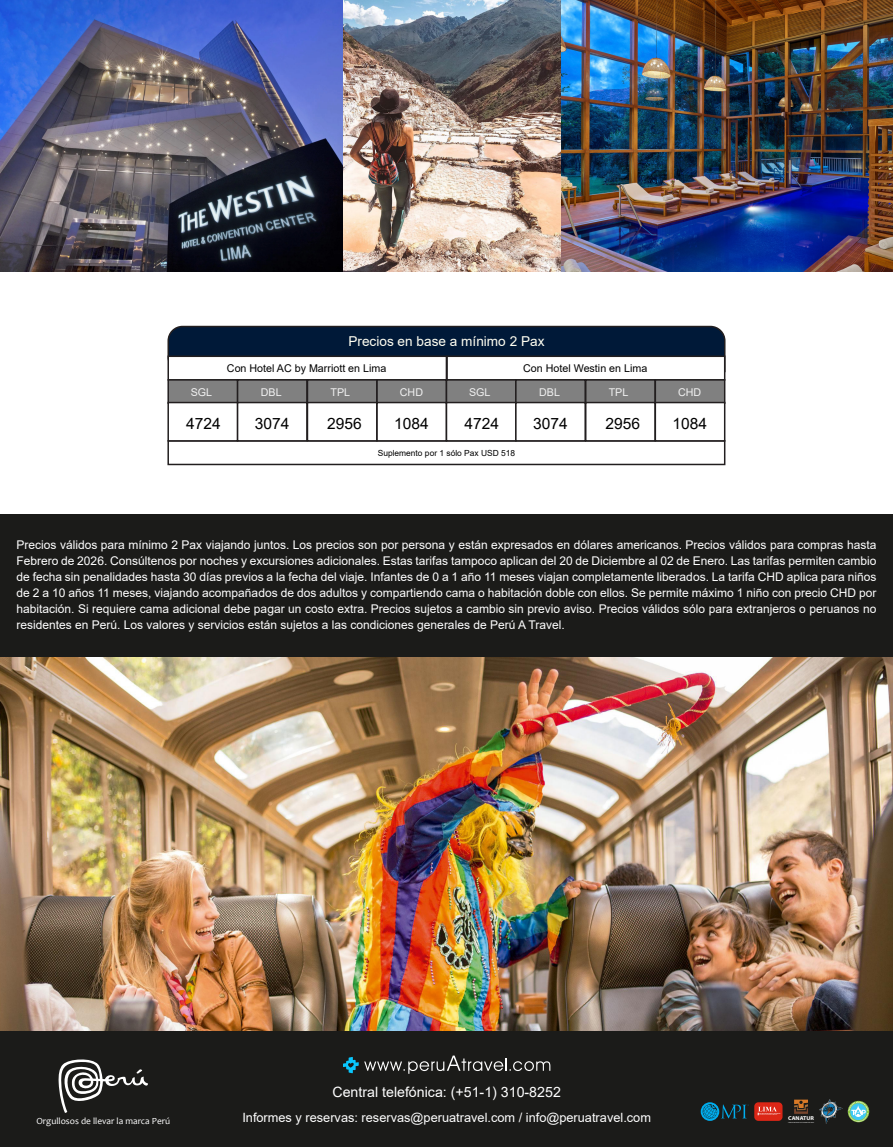
<style>
.page{position:relative;width:893px;height:1147px;background:#fff}
.page>*{position:absolute;margin:0;border:0;box-sizing:border-box;transform-origin:0 0}
.t1{font:15.6px "Arial";color:#000}
.t2{font:14.25px "Arial";color:#fff}
.t3{font:13.65px "Arial";color:#fffff2}
.t4{font:12.75px "Arial";color:#fff}
.t5{font:12px/15.9px "Arial";color:#fff;text-align:justify}
.t6{font:10.65px "Arial";color:#000}
.t7{font:10.65px "Arial";color:#f1f1f1}
.t8{font:9.3px "Candara";color:#fff}
.t9{font:8.4px "Arial";color:#000}
.t10{font:700 5.55px "Myriad Pro";color:#fff;scale:1.06 1}
</style>
<div class="page">
<img style="left:0;top:656px;width:893px;height:374px">
<img style="left:560px;top:0;width:333px;height:271px">
<div style="left:0;top:514px;width:893px;height:142px;background:#1b1b19"></div>
<img style="left:0;top:0;width:343px;height:271px">
<img style="left:343px;top:0;width:217px;height:271px">
<svg style="left:167px;top:325px;width:559px;height:48px;background:#0a203d"></svg>
<div style="left:167px;top:440px;width:558px;height:25px;background:#fff;border:2px solid #221e1f"></div>
<div style="left:167px;top:355px;width:280px;height:25px;background:#fff;border:2px solid #221e1f"></div>
<div style="left:167px;top:379px;width:71px;height:25px;background:#808080;border:2px solid #221e1f"></div>
<div style="left:237px;top:379px;width:71px;height:25px;background:#808080;border:2px solid #221e1f"></div>
<div style="left:307px;top:379px;width:71px;height:25px;background:#808080;border:2px solid #221e1f"></div>
<div style="left:376px;top:379px;width:71px;height:25px;background:#808080;border:2px solid #221e1f"></div>
<div style="left:167px;top:402px;width:71px;height:39px;background:#fff;border:2px solid #221e1f"></div>
<div style="left:237px;top:402px;width:71px;height:39px;background:#fff;border:2px solid #221e1f"></div>
<div style="left:307px;top:402px;width:71px;height:39px;background:#fff;border:2px solid #221e1f"></div>
<div style="left:376px;top:402px;width:71px;height:39px;background:#fff;border:2px solid #221e1f"></div>
<div style="left:446px;top:355px;width:279px;height:25px;background:#fff;border:2px solid #221e1f"></div>
<div style="left:446px;top:379px;width:71px;height:25px;background:#808080;border:2px solid #221e1f"></div>
<div style="left:515px;top:379px;width:71px;height:25px;background:#808080;border:2px solid #221e1f"></div>
<div style="left:585px;top:379px;width:71px;height:25px;background:#808080;border:2px solid #221e1f"></div>
<div style="left:655px;top:379px;width:70px;height:25px;background:#808080;border:2px solid #221e1f"></div>
<div style="left:446px;top:402px;width:71px;height:39px;background:#fff;border:2px solid #221e1f"></div>
<div style="left:515px;top:402px;width:71px;height:39px;background:#fff;border:2px solid #221e1f"></div>
<div style="left:585px;top:402px;width:71px;height:39px;background:#fff;border:2px solid #221e1f"></div>
<div style="left:655px;top:402px;width:70px;height:39px;background:#fff;border:2px solid #221e1f"></div>
<div style="left:0;top:1030px;width:893px;height:116px;background:#1b1b19"></div>
<svg style="left:58px;top:1059px;width:90px;height:53px"></svg>
<svg style="left:794px;top:1099px;width:14px;height:14px"></svg>
<img style="left:820px;top:1099px;width:22px;height:24px">
<div style="left:754px;top:1102px;width:28px;height:18px;background:#db2616;border-radius:4px"></div>
<svg style="left:758px;top:1106px;width:19px;height:9px"></svg>
<img style="left:848px;top:1100px;width:21px;height:22px;border-radius:11px">
<svg style="left:343px;top:1055px;width:207px;height:18px"></svg>
<svg style="left:701px;top:1102px;width:48px;height:18px"></svg>
<p class="t3" style="left:348px;top:332px;width:198px">Precios en base a mínimo 2 Pax</p>
<p class="t6" style="left:227px;top:361px;width:161px">Con Hotel AC by Marriott en Lima</p>
<p class="t6" style="left:523px;top:361px;width:126px">Con Hotel Westin en Lima</p>
<p class="t7" style="left:191px;top:384px;width:23px">SGL</p>
<h1 class="t1" style="left:186px;top:413px;width:36px">4724</h1>
<h1 class="t1" style="left:255px;top:413px;width:36px">3074</h1>
<h1 class="t1" style="left:327px;top:413px;width:36px">2956</h1>
<h1 class="t1" style="left:394px;top:413px;width:36px">1084</h1>
<p class="t7" style="left:261px;top:384px;width:22px">DBL</p>
<p class="t7" style="left:330px;top:384px;width:21px">TPL</p>
<p class="t7" style="left:400px;top:384px;width:25px">CHD</p>
<p class="t7" style="left:469px;top:384px;width:23px">SGL</p>
<h1 class="t1" style="left:464px;top:413px;width:36px">4724</h1>
<h1 class="t1" style="left:533px;top:413px;width:36px">3074</h1>
<h1 class="t1" style="left:605px;top:413px;width:36px">2956</h1>
<h1 class="t1" style="left:672px;top:413px;width:36px">1084</h1>
<p class="t7" style="left:539px;top:384px;width:22px">DBL</p>
<p class="t7" style="left:609px;top:384px;width:21px">TPL</p>
<p class="t7" style="left:678px;top:384px;width:25px">CHD</p>
<p class="t9" style="left:378px;top:447px;width:139px">Suplemento por 1 sólo Pax USD 518</p>
<p class="t5" style="left:16px;top:537px;width:862px">Precios válidos para mínimo 2 Pax viajando juntos. Los precios son por persona y están expresados en dólares americanos. Precios válidos para compras hasta Febrero de 2026. Consúltenos por noches y excursiones adicionales. Estas tarifas tampoco aplican del 20 de Diciembre al 02 de Enero. Las tarifas permiten cambio de fecha sin penalidades hasta 30 días previos a la fecha del viaje. Infantes de 0 a 1 año 11 meses viajan completamente liberados. La tarifa CHD aplica para niños de 2 a 10 años 11 meses, viajando acompañados de dos adultos y compartiendo cama o habitación doble con ellos. Se permite máximo 1 niño con precio CHD por habitación. Si requiere cama adicional debe pagar un costo extra. Precios sujetos a cambio sin previo aviso. Precios válidos sólo para extranjeros o peruanos no residentes en Perú. Los valores y servicios están sujetos a las condiciones generales de Perú A Travel.</p>
<p class="t2" style="left:332px;top:1081px;width:230px">Central telefónica: (+51-1) 310-8252</p>
<p class="t8" style="left:36px;top:1114px;width:135px">Orgullosos de llevar la marca Perú</p>
<p class="t4" style="left:242px;top:1108px;width:410px">Informes y reservas: reservas@peruatravel.com / info@peruatravel.com</p>
<p class="t10" style="left:788px;top:1114px;width:26px">CANATUR</p>
</div>
